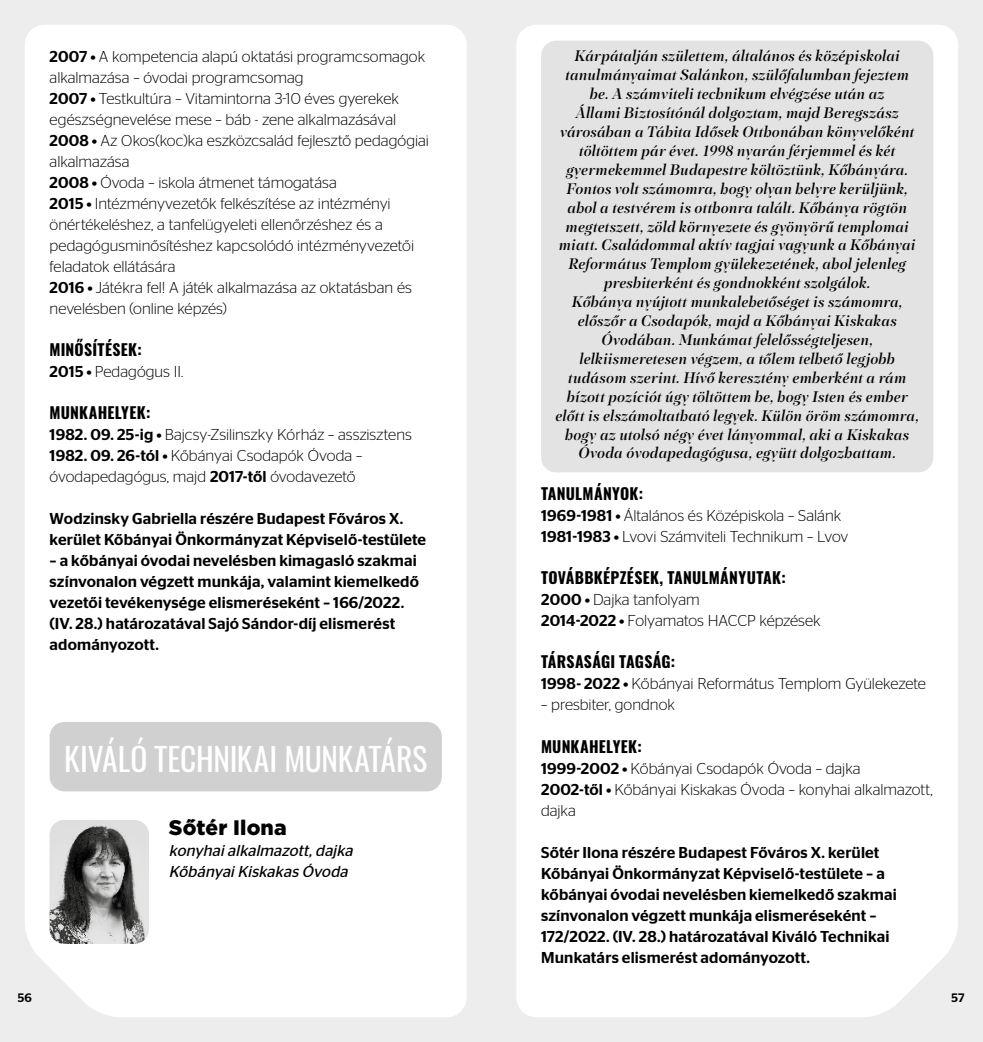
<style>
.page{position:relative;width:983px;height:1042px;background:#fff}
.page>*{position:absolute;margin:0;border:0;box-sizing:border-box;transform-origin:0 0}
.t1{font:31.5px "Oswald";letter-spacing:-.005em;color:#fff}
.t2{font:900 21px "Gotham CE";letter-spacing:.005em;color:#000}
.t3{font:italic 500 15.75px/18.9px "PF Regal Display Pro";letter-spacing:.015em;color:#000;text-align:center}
.t4{font:300 15.75px/21px "Stag Sans";color:#000}
.t5{font:500 15.75px/21px "Stag Sans";letter-spacing:.01em;color:#000}
.t6{font:700 15.75px "Oswald";letter-spacing:.02em;color:#000}
.t7{font:italic 15.75px/21px "Stag Sans";color:#000}
.t8{font:500 12.25px "Stag Sans";color:#000}
.s1{font-weight:500}
</style>
<div class="page">
<div style="left:0;top:0;width:491px;height:1042px;background:#ededed"></div>
<div style="left:491px;top:0;width:491px;height:1042px;background:#ededed"></div>
<div style="left:25px;top:25px;width:441px;height:992px;background:#fff"></div>
<div style="left:516px;top:25px;width:441px;height:992px;background:#fff"></div>
<div style="left:541px;top:41px;width:392px;height:431px;background:#e3e3e3;border-radius:15px"></div>
<div style="left:50px;top:722px;width:391px;height:69px;background:#d0d0d0;border-radius:15px"></div>
<img style="left:50px;top:820px;width:99px;height:124px">
<p class="t4" style="left:50px;top:46px;width:381px"><span class="s1">2007 •</span> A kompetencia alapú oktatási programcsomagok alkalmazása – óvodai programcsomag<br><span class="s1">2007 •</span> Testkultúra – Vitamintorna 3-10 éves gyerekek egészségnevelése mese – báb - zene alkalmazásával <span class="s1">2008 •</span> Az Okos(koc)ka eszközcsalád fejlesztő pedagógiai alkalmazása<br><span class="s1">2008 •</span> Óvoda – iskola átmenet támogatása<br><span class="s1">2015 •</span> Intézményvezetők felkészítése az intézményi önértékeléshez, a tanfelügyeleti ellenőrzéshez és a pedagógusminősítéshez kapcsolódó intézményvezetői feladatok ellátására<br><span class="s1">2016 •</span> Játékra fel! A játék alkalmazása az oktatásban és nevelésben (online képzés)</p>
<p class="t6" style="left:50px;top:339px;width:94px">MINŐSÍTÉSEK:</p>
<p class="t4" style="left:50px;top:361px;width:135px"><span class="s1">2015 •</span> Pedagógus II.</p>
<p class="t6" style="left:50px;top:402px;width:102px">MUNKAHELYEK:</p>
<p class="t4" style="left:50px;top:424px;width:363px"><span class="s1">1982. 09. 25-ig •</span> Bajcsy-Zsilinszky Kórház – asszisztens<br><span class="s1">1982. 09. 26-tól •</span> Kőbányai Csodapók Óvoda – óvodapedagógus, majd <span class="s1">2017-től</span> óvodavezető</p>
<p class="t5" style="left:50px;top:508px;width:378px">Wodzinsky Gabriella részére Budapest Főváros X. kerület Kőbányai Önkormányzat Képviselő-testülete</p>
<p class="t5" style="left:50px;top:550px;width:371px">– a kőbányai óvodai nevelésben kimagasló szakmai színvonalon végzett munkája, valamint kiemelkedő vezetői tevékenysége elismeréseként – 166/2022. (IV. 28.) határozatával Sajó Sándor-díj elismerést adományozott.</p>
<h1 class="t1" style="left:64px;top:737px;width:364px">KIVÁLÓ TECHNIKAI MUNKATÁRS</h1>
<h2 class="t2" style="left:169px;top:815px;width:119px">Sőtér Ilona</h2>
<p class="t7" style="left:169px;top:840px;width:189px">konyhaialkalmazott,dajka<br>KőbányaiKiskakas Óvoda</p>
<p class="t3" style="left:555px;top:47px;width:365px">Kárpátalján születtem, általános és középiskolai tanulmányaimat Salánkon, szülőfalumban fejeztem be. A számviteli technikum elvégzése után az<br>Állami Biztosítónál dolgoztam, majd Beregszász városában a Tábita Idősek Otthonában könyvelőként töltöttem pár évet. 1998 nyarán férjemmel és két gyermekemmel Budapestre költöztünk, Kőbányára.<br>Fontos volt számomra, hogy olyan helyre kerüljünk, ahol a testvérem is otthonra talált. Kőbánya rögtön megtetszett, zöld környezete és gyönyörű templomai miatt. Családommal aktív tagjai vagyunk a Kőbányai Református Templom gyülekezetének, ahol jelenleg presbiterként és gondnokként szolgálok.<br>Kőbánya nyújtott munkalehetőséget is számomra, előszőr a Csodapók, majd a Kőbányai Kiskakas Óvodában. Munkámat felelősségteljesen, lelkiismeretesen végzem, a tőlem telhető legjobb tudásom szerint. Hívő keresztény emberként a rám bízott pozíciót úgy töltöttem be, hogy Isten és ember előtt is elszámoltatható legyek. Külön öröm számomra, hogy az utolsó négy évet lányommal, aki a Kiskakas Óvoda óvodapedagógusa, együtt dolgozhattam.</p>
<p class="t6" style="left:541px;top:483px;width:103px">TANULMÁNYOK:</p>
<p class="t4" style="left:541px;top:505px;width:309px"><span class="s1">1969-1981 •</span> Általános és Középiskola – Salánk<br><span class="s1">1981-1983 •</span> Lvovi Számviteli Technikum – Lvov</p>
<p class="t6" style="left:541px;top:567px;width:246px">TOVÁBBKÉPZÉSEK, TANULMÁNYUTAK:</p>
<p class="t4" style="left:541px;top:589px;width:281px"><span class="s1">2000 •</span> Dajka tanfolyam<br><span class="s1">2014-2022 •</span> Folyamatos HACCP képzések</p>
<p class="t6" style="left:541px;top:651px;width:135px">TÁRSASÁGI TAGSÁG:</p>
<p class="t4" style="left:541px;top:673px;width:386px"><span class="s1">1998- 2022 •</span> Kőbányai Református Templom Gyülekezete</p>
<p class="t4" style="left:541px;top:694px;width:135px">– presbiter, gondnok</p>
<p class="t6" style="left:541px;top:735px;width:102px">MUNKAHELYEK:</p>
<p class="t4" style="left:541px;top:757px;width:393px"><span class="s1">1999-2002 •</span> Kőbányai Csodapók Óvoda – dajka<br><span class="s1">2002-től •</span> Kőbányai Kiskakas Óvoda – konyhai alkalmazott, dajka</p>
<p class="t5" style="left:541px;top:841px;width:357px">Sőtér Ilona részére Budapest Főváros X. kerület Kőbányai Önkormányzat Képviselő-testülete – a kőbányai óvodai nevelésben kiemelkedő szakmai színvonalon végzett munkája elismeréseként – 172/2022. (IV. 28.) határozatával Kiváló Technikai Munkatárs elismerést adományozott.</p>
<p class="t8" style="left:18px;top:991px;width:16px">56</p>
<p class="t8" style="left:951px;top:991px;width:15px">57</p>
</div>
